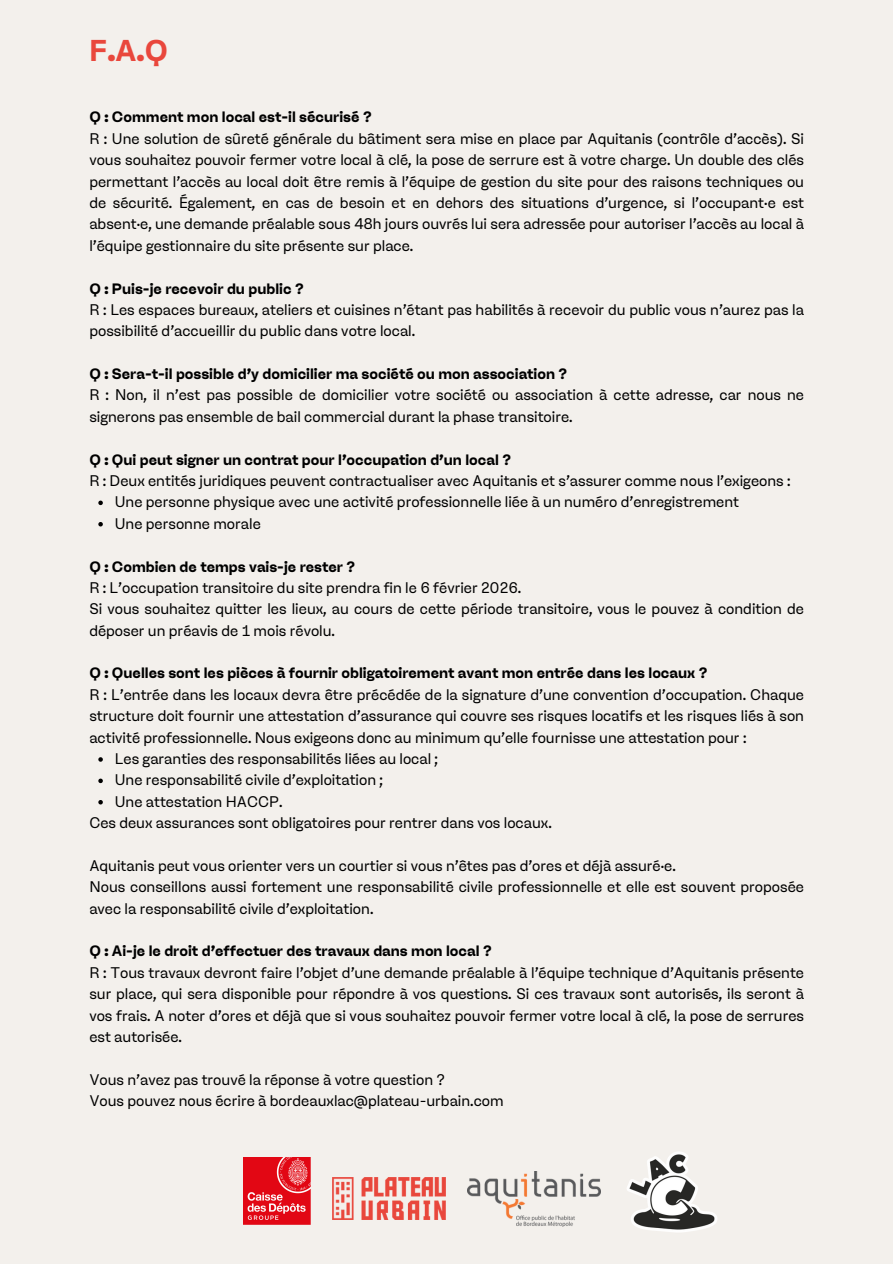
<style>
.page{position:relative;width:893px;height:1264px;background:#fff}
.page>*{position:absolute;margin:0;border:0;box-sizing:border-box;transform-origin:0 0}
.t1{font:700 30px "Ginka";color:#e9473c}
.t2{font:15px/21.3px "Ginka";color:#000}
.t3{font:700 15px "Ginka";color:#000}
</style>
<div class="page">
<div style="left:0;top:0;width:892px;height:1263px;background:#f3f0ec"></div>
<svg style="left:98px;top:500px;width:5px;height:5px"></svg>
<svg style="left:98px;top:522px;width:5px;height:4px"></svg>
<svg style="left:98px;top:757px;width:5px;height:4px"></svg>
<svg style="left:98px;top:778px;width:5px;height:5px"></svg>
<svg style="left:98px;top:800px;width:5px;height:4px"></svg>
<img style="left:332px;top:1177px;width:114px;height:42px">
<img style="left:467px;top:1171px;width:133px;height:55px">
<img style="left:244px;top:1157px;width:66px;height:67px">
<img style="left:627px;top:1152px;width:90px;height:80px">
<p class="t1" style="left:89px;top:33px;width:80px">F.A.Q</p>
<p class="t3" style="left:89px;top:108px;width:284px">Q : Comment mon local est-il sécurisé ?</p>
<p class="t2" style="left:89px;top:128px;width:716px;text-align:justify">R : Une solution de sûreté générale du bâtiment sera mise en place par Aquitanis (contrôle d’accès). Si vous souhaitez pouvoir fermer votre local à clé, la pose de serrure est à votre charge. Un double des clés permettant l’accès au local doit être remis à l’équipe de gestion du site pour des raisons techniques ou de sécurité. Également, en cas de besoin et en dehors des situations d’urgence, si l’occupant·e est absent·e, une demande préalable sous 48h jours ouvrés lui sera adressée pour autoriser l’accès au local à l’équipe gestionnaire du site présente sur place.</p>
<p class="t3" style="left:89px;top:279px;width:216px">Q : Puis-je recevoir du public ?</p>
<p class="t2" style="left:89px;top:299px;width:716px">R : Les espaces bureaux, ateliers et cuisines n’étant pas habilités à recevoir du public vous n'aurez pas la possibilité d'accueillir du public dans votre local.</p>
<p class="t3" style="left:89px;top:365px;width:479px">Q : Sera-t-il possible d’y domicilier ma société ou mon association ?</p>
<p class="t2" style="left:89px;top:384px;width:716px">R : Non, il n’est pas possible de domicilier votre société ou association à cette adresse, car nous ne signerons pas ensemble de bail commercial durant la phase transitoire.</p>
<p class="t3" style="left:89px;top:450px;width:423px">Q : Qui peut signer un contrat pour l’occupation d’un local ?</p>
<p class="t2" style="left:89px;top:470px;width:702px">R : Deux entités juridiques peuvent contractualiser avec Aquitanis et s’assurer comme nous l’exigeons :</p>
<p class="t2" style="left:115px;top:491px;width:625px">Une personne physique avec une activité professionnelle liée à un numéro d’enregistrement</p>
<p class="t2" style="left:115px;top:513px;width:147px">Une personne morale</p>
<p class="t3" style="left:89px;top:557px;width:267px">Q : Combien de temps vais-je rester ?</p>
<p class="t2" style="left:89px;top:577px;width:433px">R : L’occupation transitoire du site prendra fin le 6 février 2026.</p>
<p class="t2" style="left:89px;top:598px;width:716px">Si vous souhaitez quitter les lieux, au cours de cette période transitoire, vous le pouvez à condition de déposer un préavis de 1 mois révolu.</p>
<p class="t3" style="left:89px;top:664px;width:619px">Q : Quelles sont les pièces à fournir obligatoirement avant mon entrée dans les locaux ?</p>
<p class="t2" style="left:89px;top:684px;width:716px;text-align:justify">R : L'entrée dans les locaux devra être précédée de la signature d'une convention d'occupation. Chaque structure doit fournir une attestation d’assurance qui couvre ses risques locatifs et les risques liés à son activité professionnelle. Nous exigeons donc au minimum qu’elle fournisse une attestation pour :</p>
<p class="t2" style="left:115px;top:748px;width:325px">Les garanties des responsabilités liées au local ;</p>
<p class="t2" style="left:115px;top:769px;width:269px">Une responsabilité civile d’exploitation ;</p>
<p class="t2" style="left:115px;top:790px;width:169px">Une attestation HACCP.</p>
<p class="t2" style="left:89px;top:812px;width:464px">Ces deux assurances sont obligatoires pour rentrer dans vos locaux.</p>
<p class="t2" style="left:89px;top:855px;width:588px">Aquitanis peut vous orienter vers un courtier si vous n’êtes pas d’ores et déjà assuré·e.</p>
<p class="t2" style="left:89px;top:876px;width:716px">Nous conseillons aussi fortement une responsabilité civile professionnelle et elle est souvent proposée avec la responsabilité civile d’exploitation.</p>
<p class="t3" style="left:89px;top:942px;width:404px">Q : Ai-je le droit d’effectuer des travaux dans mon local ?</p>
<p class="t2" style="left:89px;top:961px;width:716px;text-align:justify">R : Tous travaux devront faire l’objet d’une demande préalable à l'équipe technique d’Aquitanis présente sur place, qui sera disponible pour répondre à vos questions. Si ces travaux sont autorisés, ils seront à vos frais. A noter d’ores et déjà que si vous souhaitez pouvoir fermer votre local à clé, la pose de serrures est autorisée.</p>
<p class="t2" style="left:89px;top:1068px;width:357px">Vous n’avez pas trouvé la réponse à votre question ?</p>
<p class="t2" style="left:89px;top:1090px;width:416px">Vous pouvez nous écrire à bordeauxlac@plateau-urbain.com</p>
</div>
